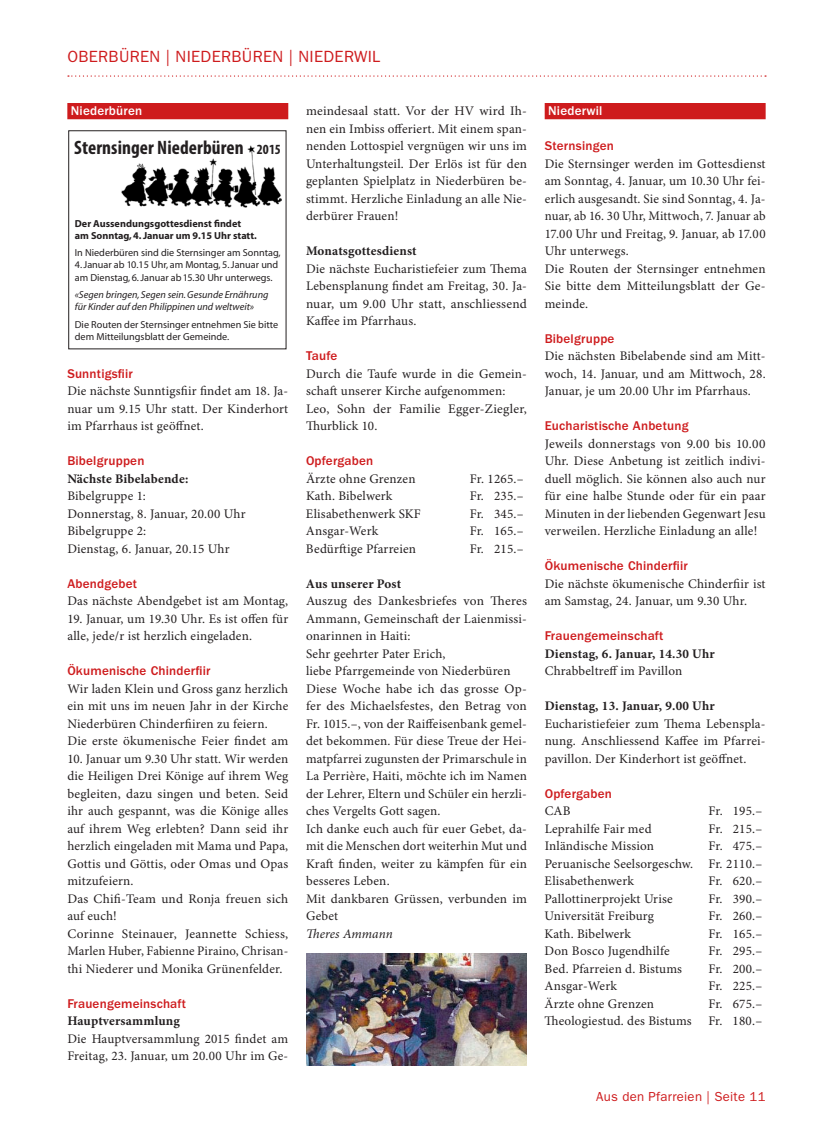
<style>
.page{position:relative;width:833px;height:1134px;background:#fff}
.page>*{position:absolute;margin:0;border:0;box-sizing:border-box;transform-origin:0 0}
.t1{font:700 condensed 19.5px "Myriad Pro";letter-spacing:.005em;color:#231f20}
.t2{font:16.25px "ITC Franklin Gothic Std";letter-spacing:.02em;color:#ce1b1d}
.t3{font:13.12px/17.5px "Minion Pro";letter-spacing:.015em;color:#231f20}
.t4{font:500 13.12px "ITC Franklin Gothic Std";letter-spacing:.015em;color:#ce1b1d}
.t5{font:700 13.12px "Minion Pro";letter-spacing:.015em;color:#231f20}
.t6{font:13.12px "ITC Franklin Gothic Std";letter-spacing:.02em;color:#ce1b1d}
.t7{font:500 13.12px "ITC Franklin Gothic Std";letter-spacing:.015em;color:#fff}
.t8{font:italic 13.12px "Minion Pro";color:#231f20}
.t9{font:10.25px/12.2px "Myriad";color:#231f20}
.t10{font:italic 10.25px/12.2px "Myriad";color:#231f20}
.t11{font:700 10.25px/12.2px "Myriad";color:#231f20}
.s1{font-size:14px}
</style>
<div class="page">
<svg style="left:68px;top:75px;width:698px;height:2px"></svg>
<div style="left:544px;top:103px;width:221px;height:16px;background:#ce1b1d"></div>
<img style="left:306px;top:953px;width:221px;height:112px">
<div style="left:67px;top:103px;width:221px;height:16px;background:#ce1b1d"></div>
<img style="left:122px;top:146px;width:159px;height:62px">
<p class="t2" style="left:67px;top:47px;width:314px">OBERBÜREN | NIEDERBÜREN | NIEDERWIL</p>
<p class="t3" style="left:306px;top:103px;width:222px;text-align:justify">meindesaal statt. Vor der HV wird Ih&shy;nen ein Imbiss offeriert. Mit einem span&shy;nenden Lottospiel vergnügen wir uns im Unterhaltungsteil. Der Erlös ist für den geplanten Spielplatz in Niederbüren be&shy;stimmt. Herzliche Einladung an alle Nie&shy;derbürer Frauen!</p>
<p class="t5" style="left:306px;top:242px;width:112px">Monatsgottesdienst</p>
<p class="t3" style="left:306px;top:260px;width:222px;text-align:justify">Die nächste Eucharistiefeier zum Thema Lebensplanung findet am Freitag, 30. Ja&shy;nuar, um 9.00 Uhr statt, anschliessend Kaffee im Pfarrhaus.</p>
<p class="t4" style="left:306px;top:348px;width:33px">Taufe</p>
<p class="t3" style="left:306px;top:365px;width:222px">Durch die Taufe wurde in die Gemein&shy;schaft unserer Kirche aufgenommen:<br>Leo, Sohn der Familie Egger-Ziegler,<br>Thurblick 10.</p>
<p class="t4" style="left:306px;top:453px;width:69px">Opfergaben</p>
<p class="t3" style="left:306px;top:470px;width:111px">Ärzte ohne Grenzen</p>
<p class="t3" style="left:470px;top:470px;width:55px">Fr. 1265.–</p>
<p class="t3" style="left:306px;top:488px;width:88px">Kath. Bibelwerk</p>
<p class="t3" style="left:470px;top:488px;width:55px">Fr. 235.–</p>
<p class="t3" style="left:306px;top:505px;width:116px">Elisabethenwerk SKF</p>
<p class="t3" style="left:470px;top:505px;width:55px">Fr. 345.–</p>
<p class="t3" style="left:306px;top:523px;width:74px">Ansgar-Werk</p>
<p class="t3" style="left:470px;top:523px;width:55px">Fr. 165.–</p>
<p class="t3" style="left:306px;top:540px;width:111px">Bedürftige Pfarreien</p>
<p class="t3" style="left:470px;top:540px;width:55px">Fr. 215.–</p>
<p class="t5" style="left:306px;top:574px;width:97px">Aus unserer Post</p>
<p class="t3" style="left:306px;top:593px;width:222px">Auszug des Dankesbriefes von Theres Ammann, Gemeinschaft der Laienmissi&shy;onarinnen in Haiti:<br>Sehr geehrter Pater Erich,<br>liebe Pfarrgemeinde von Niederbüren Diese Woche habe ich das grosse Op&shy;fer des Michaelsfestes, den Betrag von Fr. 1015.–, von der Raiffeisenbank gemel&shy;det bekommen. Für diese Treue der Hei&shy;matpfarrei zugunsten der Primarschule in La Perrière, Haiti, möchte ich im Namen der Lehrer, Eltern und Schüler ein herzli&shy;ches Vergelts Gott sagen.<br>Ich danke euch auch für euer Gebet, da&shy;mit die Menschen dort weiterhin Mut und Kraft finden, weiter zu kämpfen für ein besseres Leben.<br>Mit dankbaren Grüssen, verbunden im Gebet</p>
<p class="t8" style="left:306px;top:924px;width:88px">Theres Ammann</p>
<p class="t7" style="left:71px;top:103px;width:73px">Niederbüren</p>
<h1 class="t1" style="left:74px;top:135px;width:208px">Sternsinger Niederbüren <span class="s1">2015</span></h1>
<p class="t11" style="left:75px;top:217px;width:183px">Der Aussendungsgottesdienst findet am Sonntag, 4. Januar um 9.15 Uhr statt.</p>
<p class="t9" style="left:75px;top:247px;width:207px">In Niederbüren sind die Sternsinger am Sonntag,<br>4.Januar ab 10.15 Uhr, am Montag, 5.Januar und am Dienstag, 6.Januar ab15.30 Uhr unterwegs.</p>
<p class="t10" style="left:75px;top:289px;width:195px">«Segen bringen, Segen sein.Gesunde Ernährung für Kinder auf den Philippinen und weltweit»</p>
<p class="t9" style="left:75px;top:318px;width:205px">Die Routen der Sternsinger entnehmen Sie bitte dem Mitteilungsblatt der Gemeinde.</p>
<p class="t4" style="left:67px;top:366px;width:67px">Sunntigsfiir</p>
<p class="t3" style="left:67px;top:383px;width:222px;text-align:justify">Die nächste Sunntigsfiir findet am 18. Ja&shy;nuar um 9.15 Uhr statt. Der Kinderhort im Pfarrhaus ist geöffnet.</p>
<p class="t4" style="left:67px;top:453px;width:79px">Bibelgruppen</p>
<p class="t5" style="left:67px;top:469px;width:122px">Nächste Bibelabende:</p>
<p class="t3" style="left:67px;top:488px;width:180px">Bibelgruppe 1:<br>Donnerstag, 8. Januar, 20.00 Uhr<br>Bibelgruppe 2:<br>Dienstag, 6. Januar, 20.15 Uhr</p>
<p class="t4" style="left:67px;top:576px;width:71px">Abendgebet</p>
<p class="t3" style="left:67px;top:593px;width:222px">Das nächste Abendgebet ist am Montag,</p>
<p class="t3" style="left:67px;top:610px;width:222px">19. Januar, um 19.30 Uhr. Es ist offen für alle, jede/r ist herzlich eingeladen.</p>
<p class="t4" style="left:67px;top:663px;width:145px">Ökumenische Chinderfiir</p>
<p class="t3" style="left:67px;top:680px;width:222px">Wir laden Klein und Gross ganz herzlich ein mit uns im neuen Jahr in der Kirche Niederbüren Chinderfiiren zu feiern.<br>Die erste ökumenische Feier findet am</p>
<p class="t3" style="left:67px;top:750px;width:222px">10. Januar um 9.30 Uhr statt. Wir werden die Heiligen Drei Könige auf ihrem Weg begleiten, dazu singen und beten. Seid ihr auch gespannt, was die Könige alles auf ihrem Weg erlebten? Dann seid ihr herzlich eingeladen mit Mama und Papa, Gottis und Göttis, oder Omas und Opas mitzufeiern.<br>Das Chifi-Team und Ronja freuen sich auf euch!<br>Corinne Steinauer, Jeannette Schiess, Marlen Huber, Fabienne Piraino, Chrisan&shy;thi Niederer und Monika Grünenfelder.</p>
<p class="t4" style="left:67px;top:996px;width:120px">Frauengemeinschaft</p>
<p class="t5" style="left:67px;top:1012px;width:114px">Hauptversammlung</p>
<p class="t3" style="left:67px;top:1030px;width:222px">Die Hauptversammlung 2015 findet am<br>Freitag, 23. Januar, um 20.00 Uhr im Ge-</p>
<p class="t7" style="left:548px;top:103px;width:56px">Niederwil</p>
<p class="t4" style="left:544px;top:138px;width:71px">Sternsingen</p>
<p class="t3" style="left:544px;top:155px;width:222px">Die Sternsinger werden im Gottesdienst am Sonntag, 4. Januar, um 10.30 Uhr fei&shy;erlich ausgesandt. Sie sind Sonntag, 4. Ja&shy;nuar, ab 16. 30 Uhr, Mittwoch, 7. Januar ab 17.00 Uhr und Freitag, 9. Januar, ab 17.00<br>Uhr unterwegs.<br>Die Routen der Sternsinger entnehmen Sie bitte dem Mitteilungsblatt der Ge&shy;meinde.</p>
<p class="t4" style="left:544px;top:331px;width:71px">Bibelgruppe</p>
<p class="t3" style="left:544px;top:348px;width:222px;text-align:justify">Die nächsten Bibelabende sind am Mitt&shy;woch, 14. Januar, und am Mittwoch, 28.<br>Januar, je um 20.00 Uhr im Pfarrhaus.</p>
<p class="t4" style="left:544px;top:418px;width:145px">Eucharistische Anbetung</p>
<p class="t3" style="left:544px;top:435px;width:222px;text-align:justify">Jeweils donnerstags von 9.00 bis 10.00<br>Uhr. Diese Anbetung ist zeitlich indivi&shy;duell möglich. Sie können also auch nur für eine halbe Stunde oder für ein paar Minuten in der liebenden Gegenwart Jesu verweilen. Herzliche Einladung an alle!</p>
<p class="t4" style="left:544px;top:558px;width:145px">Ökumenische Chinderfiir</p>
<p class="t3" style="left:544px;top:575px;width:222px">Die nächste ökumenische Chinderfiir ist am Samstag, 24. Januar, um 9.30 Uhr.</p>
<p class="t4" style="left:544px;top:628px;width:120px">Frauengemeinschaft</p>
<p class="t5" style="left:544px;top:644px;width:172px">Dienstag, 6. Januar, 14.30 Uhr</p>
<p class="t3" style="left:544px;top:663px;width:139px">Chrabbeltreff im Pavillon</p>
<p class="t5" style="left:544px;top:697px;width:172px">Dienstag, 13. Januar, 9.00 Uhr</p>
<p class="t3" style="left:544px;top:715px;width:222px;text-align:justify">Eucharistiefeier zum Thema Lebenspla&shy;nung. Anschliessend Kaffee im Pfarrei&shy;pavillon. Der Kinderhort ist geöffnet.</p>
<p class="t4" style="left:544px;top:786px;width:69px">Opfergaben</p>
<p class="t3" style="left:544px;top:803px;width:27px">CAB</p>
<p class="t3" style="left:708px;top:803px;width:55px">Fr. 195.–</p>
<p class="t3" style="left:544px;top:820px;width:108px">Leprahilfe Fair med</p>
<p class="t3" style="left:708px;top:820px;width:55px">Fr. 215.–</p>
<p class="t3" style="left:544px;top:838px;width:111px">Inländische Mission</p>
<p class="t3" style="left:544px;top:838px;width:219px;text-align:justify;text-indent:164px">Fr. 475.– Peruanische Seelsorgeschw. Fr. 2110.– Elisabethenwerk</p>
<p class="t3" style="left:708px;top:873px;width:55px">Fr. 620.–</p>
<p class="t3" style="left:544px;top:890px;width:130px">Pallottinerprojekt Urise</p>
<p class="t3" style="left:708px;top:890px;width:55px">Fr. 390.–</p>
<p class="t3" style="left:544px;top:908px;width:111px">Universität Freiburg</p>
<p class="t3" style="left:708px;top:908px;width:55px">Fr. 260.–</p>
<p class="t3" style="left:544px;top:925px;width:88px">Kath. Bibelwerk</p>
<p class="t3" style="left:708px;top:925px;width:55px">Fr. 165.–</p>
<p class="t3" style="left:544px;top:943px;width:127px">Don Bosco Jugendhilfe</p>
<p class="t3" style="left:708px;top:943px;width:55px">Fr. 295.–</p>
<p class="t3" style="left:544px;top:960px;width:139px">Bed. Pfarreien d. Bistums</p>
<p class="t3" style="left:708px;top:960px;width:55px">Fr. 200.–</p>
<p class="t3" style="left:544px;top:978px;width:74px">Ansgar-Werk</p>
<p class="t3" style="left:708px;top:978px;width:55px">Fr. 225.–</p>
<p class="t3" style="left:544px;top:995px;width:111px">Ärzte ohne Grenzen</p>
<p class="t3" style="left:708px;top:995px;width:55px">Fr. 675.–</p>
<p class="t3" style="left:544px;top:1013px;width:149px">Theologiestud. des Bistums</p>
<p class="t3" style="left:708px;top:1013px;width:55px">Fr. 180.–</p>
<p class="t6" style="left:596px;top:1089px;width:171px">Aus den Pfarreien | Seite 11</p>
</div>
